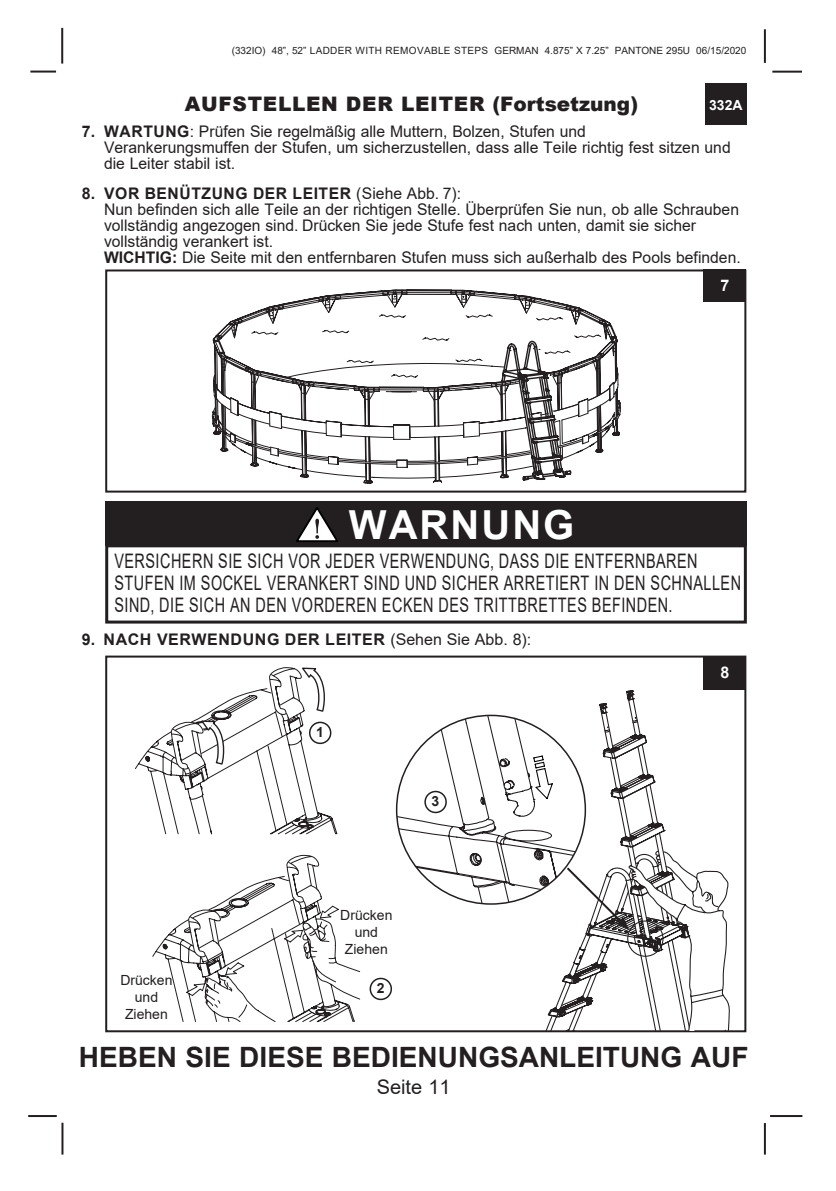
<style>
.page{position:relative;width:836px;height:1191px;background:#fff}
.page>*{position:absolute;margin:0;border:0;box-sizing:border-box;transform-origin:0 0}
.t1{font:700 40px "Arial";letter-spacing:.05em;color:#fff}
.t2{font:700 28px "Arial";color:#231f20}
.t3{font:20px "Arial";letter-spacing:.035em;color:#231f20;scale:.72 1}
.t4{font:900 20px "Arial";letter-spacing:.035em;color:#231f20}
.t5{font:20px "Arial";letter-spacing:.035em;color:#231f20}
.t6{font:16px/16px "Arial";color:#231f20}
.t7{font:700 16px "Arial";letter-spacing:.035em;color:#231f20}
.t8{font:700 16px "Arial";color:#fff}
.t9{font:14px/16.8px "Arial";color:#231f20;text-align:center}
.t10{font:700 14px "Arial";color:#fff}
.t11{font:700 14px "Arial";color:#231f20}
.t12{font:10px "Arial";color:#231f20}
.s1{font-weight:700}
.s2{font-weight:400}
</style>
<div class="page">
<hr style="left:769px;top:1115px;width:33px;height:2px;background:#231f20">
<hr style="left:772px;top:71px;width:29px;height:2px;background:#231f20">
<hr style="left:763px;top:29px;width:2px;height:34px;background:#231f20">
<hr style="left:763px;top:1123px;width:2px;height:31px;background:#231f20">
<hr style="left:30px;top:71px;width:26px;height:2px;background:#231f20">
<hr style="left:61px;top:28px;width:2px;height:36px;background:#231f20">
<hr style="left:61px;top:1122px;width:2px;height:32px;background:#231f20">
<hr style="left:28px;top:1115px;width:29px;height:2px;background:#231f20">
<div style="left:705px;top:84px;width:41px;height:41px;background:#231f20"></div>
<div style="left:105px;top:269px;width:641px;height:223px;border:2px solid #231f20"></div>
<svg style="left:212px;top:290px;width:408px;height:192px"></svg>
<div style="left:703px;top:269px;width:43px;height:33px;background:#231f20"></div>
<div style="left:105px;top:501px;width:641px;height:44px;background:#231f20"></div>
<div style="left:105px;top:544px;width:641px;height:79px;border:3px solid #231f20"></div>
<svg style="left:296px;top:507px;width:42px;height:35px"></svg>
<div style="left:105px;top:655px;width:641px;height:377px;border:2px solid #231f20"></div>
<svg style="left:152px;top:890px;width:209px;height:132px"></svg>
<svg style="left:135px;top:724px;width:203px;height:166px"></svg>
<svg style="left:171px;top:667px;width:155px;height:104px"></svg>
<svg style="left:396px;top:690px;width:339px;height:341px"></svg>
<div style="left:703px;top:657px;width:43px;height:32px;background:#231f20"></div>
<div style="left:309px;top:722px;width:21px;height:21px;background:#fff;border-radius:50%"></div>
<div style="left:309px;top:721px;width:22px;height:23px;border:2px solid #231f20;border-radius:50%"></div>
<div style="left:369px;top:977px;width:23px;height:23px;border:2px solid #231f20;border-radius:50%"></div>
<div style="left:425px;top:791px;width:21px;height:21px;background:#fff;border-radius:50%"></div>
<div style="left:424px;top:790px;width:22px;height:23px;border:2px solid #231f20;border-radius:50%"></div>
<p class="t12" style="left:231px;top:44px;width:516px">(332IO) 48”, 52” LADDER WITH REMOVABLE STEPS GERMAN 4.875” X 7.25” PANTONE 295U 06/15/2020</p>
<p class="t4" style="left:185px;top:90px;width:454px">AUFSTELLEN DER LEITER (Fortsetzung)</p>
<p class="t10" style="left:708px;top:95px;width:35px">332A</p>
<p class="t6" style="left:104px;top:123px;width:628px;text-indent:-22px"><span class="s1">7. WARTUNG</span>: Prüfen Sie regelmäßig alle Muttern, Bolzen, Stufen und<br>Verankerungsmuffen der Stufen, um sicherzustellen, dass alle Teile richtig fest sitzen und</p>
<p class="t6" style="left:104px;top:155px;width:133px">die Leiter stabil ist.</p>
<p class="t7" style="left:82px;top:182px;width:380px">8. VOR BENÜTZUNG DER LEITER <span class="s2">(Siehe Abb. 7):</span></p>
<p class="t6" style="left:104px;top:201px;width:636px">Nun befinden sich alle Teile an der richtigen Stelle. Überprüfen Sie nun, ob alle Schrauben</p>
<p class="t6" style="left:104px;top:217px;width:593px">vollständig angezogen sind. Drücken Sie jede Stufe fest nach unten, damit sie sicher</p>
<p class="t6" style="left:104px;top:233px;width:171px">vollständig verankert ist.</p>
<p class="t6" style="left:104px;top:249px;width:638px"><span class="s1">WICHTIG:</span> Die Seite mit den entfernbaren Stufen muss sich außerhalb des Pools befinden.</p>
<p class="t8" style="left:720px;top:274px;width:10px">7</p>
<p class="t1" style="left:349px;top:497px;width:227px">WARNUNG</p>
<p class="t3" style="left:114px;top:547px;width:811px">VERSICHERN SIE SICH VOR JEDER VERWENDUNG, DASS DIE ENTFERNBAREN</p>
<p class="t3" style="left:114px;top:569px;width:871px">STUFEN IM SOCKEL VERANKERT SIND UND SICHER ARRETIERT IN DEN SCHNALLEN</p>
<p class="t3" style="left:114px;top:591px;width:776px">SIND, DIE SICH AN DEN VORDEREN ECKEN DES TRITTBRETTES BEFINDEN.</p>
<p class="t7" style="left:82px;top:628px;width:451px">9. NACH VERWENDUNG DER LEITER <span class="s2">(Sehen Sie Abb. 8):</span></p>
<p class="t9" style="left:120px;top:971px;width:54px">Drücken und<br>Ziehen</p>
<p class="t11" style="left:316px;top:722px;width:9px">1</p>
<p class="t11" style="left:431px;top:791px;width:9px">3</p>
<p class="t9" style="left:340px;top:907px;width:54px">Drücken und<br>Ziehen</p>
<p class="t11" style="left:376px;top:978px;width:9px">2</p>
<p class="t8" style="left:720px;top:661px;width:10px">8</p>
<h2 class="t2" style="left:79px;top:1037px;width:670px">HEBEN SIE DIESE BEDIENUNGSANLEITUNG AUF</h2>
<p class="t5" style="left:376px;top:1072px;width:75px">Seite 11</p>
</div>
